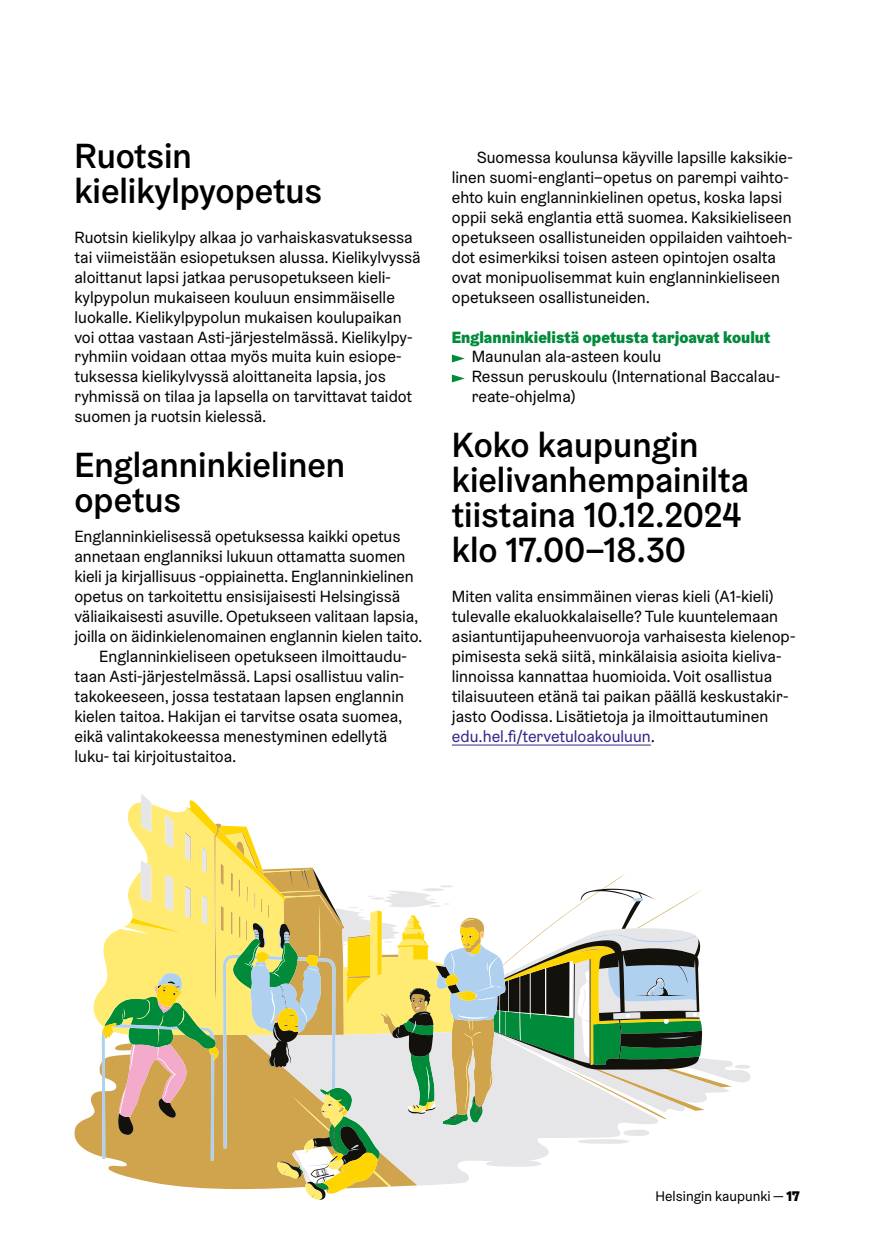
<style>
.page{position:relative;width:874px;height:1241px;background:#fff}
.page>*{position:absolute;margin:0;border:0;box-sizing:border-box;transform-origin:0 0}
.H_3Väliotsikko20{font:500 35px/35px "Helsinki Grotesk";color:#000}
.p_Leipis_Helsinki_Grtsk{font:16.28px/19.9px "Helsinki Grotesk";color:#000}
.p_Leipis_Helsinki_Grtsk_sisennys{font:16.28px/19.9px "Helsinki Grotesk";color:#000}
.p_Leipis_Helsinki_Grtsk_luettelo{font:16.28px/19.9px "Helsinki Grotesk";color:#000}
.p_Leipis_Helsinki_Grtsk-2{font:900 16.28px "Helsinki Grotesk";color:#008b3a}
.t1{font:14px "Helsinki Grotesk";color:#000}
.s1{color:#312783}
.s2{font-weight:900}
</style>
<div class="page">
<svg style="left:93px;top:989px;width:242px;height:208px"></svg>
<svg style="left:141px;top:794px;width:609px;height:317px"></svg>
<svg style="left:279px;top:1193px;width:46px;height:6px"></svg>
<svg style="left:102px;top:800px;width:598px;height:393px"></svg>
<svg style="left:119px;top:932px;width:364px;height:184px;background:#cbc482"></svg>
<svg style="left:451px;top:938px;width:250px;height:131px;background:#879d82"></svg>
<hr style="left:451px;top:744px;width:199px;height:1px;background:#312783">
<svg style="left:451px;top:354px;width:13px;height:8px"></svg>
<svg style="left:451px;top:374px;width:13px;height:8px"></svg>
<h3 class="H_3Väliotsikko20" style="left:74px;top:138px;width:249px">Ruotsin kielikylpyopetus</h3>
<p class="p_Leipis_Helsinki_Grtsk" style="left:74px;top:227px;width:347px">Ruotsin kielikylpy alkaa jo varhaiskasvatuksessa tai viimeistään esiopetuksen alussa. Kielikylvyssä aloittanut lapsi jatkaa perusopetukseen kieli&shy;kylpypolun mukaiseen kouluun ensimmäiselle luokalle. Kielikylpypolun mukaisen koulupaikan voi ottaa vastaan Asti-järjestelmässä. Kielikylpy&shy;ryhmiin voidaan ottaa myös muita kuin esiope&shy;tuksessa kielikylvyssä aloittaneita lapsia, jos ryhmissä on tilaa ja lapsella on tarvittavat taidot suomen ja ruotsin kielessä.</p>
<h3 class="H_3Väliotsikko20" style="left:74px;top:447px;width:272px">Englanninkielinen opetus</h3>
<p class="p_Leipis_Helsinki_Grtsk" style="left:74px;top:526px;width:349px">Englanninkielisessä opetuksessa kaikki opetus annetaan englanniksi lukuun ottamatta suomen kieli ja kirjallisuus -oppiainetta. Englanninkielinen opetus on tarkoitettu ensisijaisesti Helsingissä väliaikaisesti asuville. Opetukseen valitaan lapsia, joilla on äidinkielenomainen englannin kielen taito.</p>
<p class="p_Leipis_Helsinki_Grtsk_sisennys" style="left:74px;top:646px;width:334px;text-indent:25px">Englanninkieliseen opetukseen ilmoittaudu&shy;taan Asti-järjestelmässä. Lapsi osallistuu valin&shy;takokeeseen, jossa testataan lapsen englannin kielen taitoa. Hakijan ei tarvitse osata suomea, eikä valintakokeessa menestyminen edellytä luku- tai kirjoitustaitoa.</p>
<p class="p_Leipis_Helsinki_Grtsk_sisennys" style="left:451px;top:147px;width:342px;text-indent:25px">Suomessa koulunsa käyville lapsille kaksikie&shy;linen suomi-englanti–opetus on parempi vaihto&shy;ehto kuin englanninkielinen opetus, koska lapsi oppii sekä englantia että suomea. Kaksikieliseen opetukseen osallistuneiden oppilaiden vaihtoeh&shy;dot esimerkiksi toisen asteen opintojen osalta ovat monipuolisemmat kuin englanninkieliseen opetukseen osallistuneiden.</p>
<p class="p_Leipis_Helsinki_Grtsk-2" style="left:451px;top:326px;width:319px">Englanninkielistä opetusta tarjoavat koulut</p>
<p class="p_Leipis_Helsinki_Grtsk_luettelo" style="left:471px;top:346px;width:191px">Maunulan ala-asteen koulu</p>
<p class="p_Leipis_Helsinki_Grtsk_luettelo" style="left:471px;top:366px;width:310px">Ressun peruskoulu (International Baccalau&shy;reate-ohjelma)</p>
<h3 class="H_3Väliotsikko20" style="left:451px;top:427px;width:298px">Koko kaupungin kielivanhempainilta tiistaina 10.12.2024 klo 17.00–18.30</h3>
<p class="p_Leipis_Helsinki_Grtsk" style="left:451px;top:586px;width:345px">Miten valita ensimmäinen vieras kieli (A1-kieli) tulevalle ekaluokkalaiselle? Tule kuuntelemaan asiantuntijapuheenvuoroja varhaisesta kielenop&shy;pimisesta sekä siitä, minkälaisia asioita kieliva&shy;linnoissa kannattaa huomioida. Voit osallistua tilaisuuteen etänä tai paikan päällä keskustakir&shy;jasto Oodissa. Lisätietoja ja ilmoittautuminen <span class="s1">edu.hel.fi/tervetuloakouluun</span>.</p>
<p class="t1" style="left:655px;top:1187px;width:145px">Helsingin kaupunki — <span class="s2">17</span></p>
</div>
